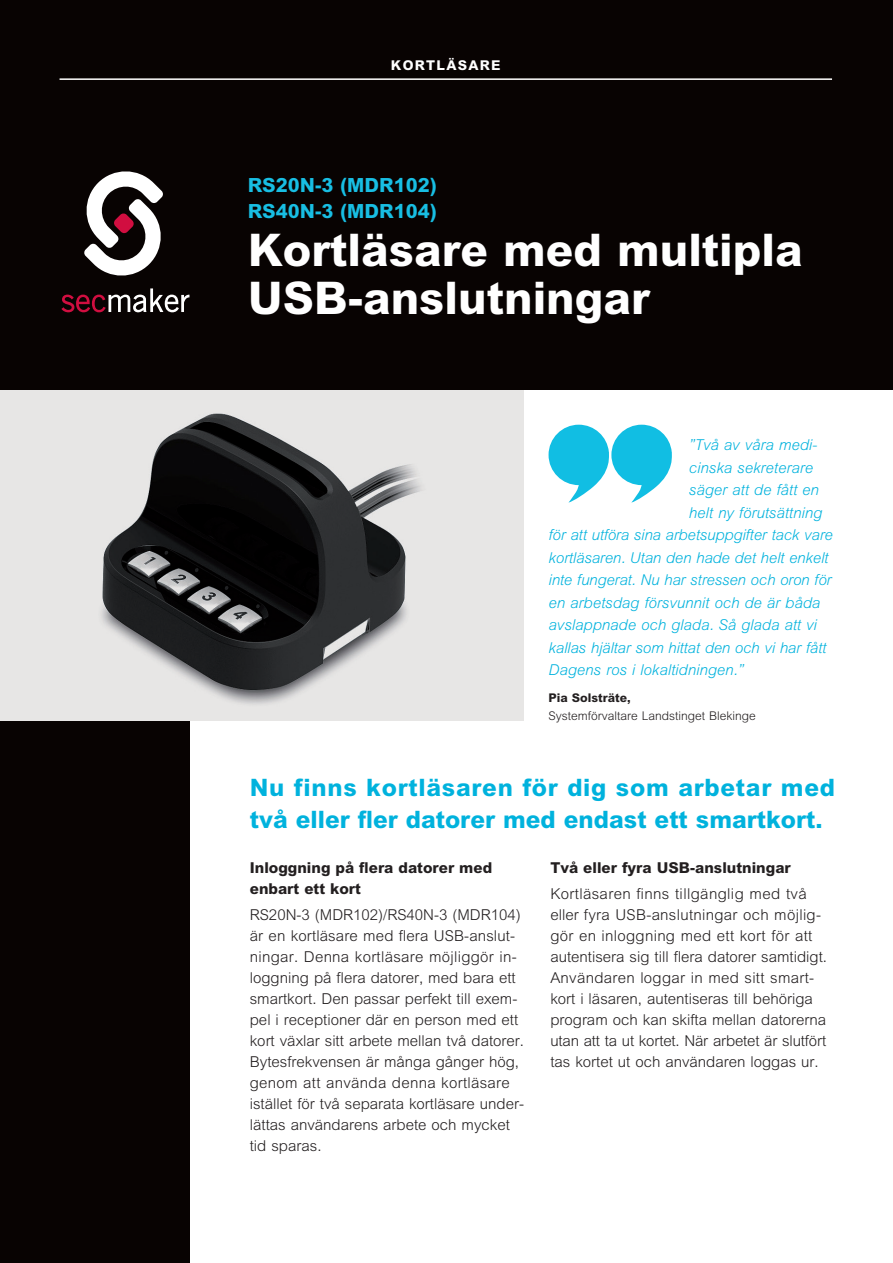
<style>
.page{position:relative;width:893px;height:1263px;background:#fff}
.page>*{position:absolute;margin:0;border:0;box-sizing:border-box;transform-origin:0 0}
.t1{font:800 45px/48px "M Arial";color:#fff}
.t2{font:800 24px/31.5px "M Arial";letter-spacing:.03em;color:#00b2dd}
.t3{font:800 19.5px/25.5px "M Arial";color:#18bee3}
.t4{font:300 15px/21px "M Arial";color:#231f20}
.t5{font:italic 300 15px "M Arial";color:#00b2dd}
.t6{font:800 15px/21px "M Arial";color:#231f20}
.t7{font:800 13.5px "M Arial";letter-spacing:.095em;color:#fff}
.t8{font:300 12px "M Arial";color:#231f20}
.t9{font:800 12px "M Arial";color:#231f20}
</style>
<div class="page">
<div style="left:0;top:370px;width:189px;height:893px;background:#080302"></div>
<img style="left:0;top:389px;width:523px;height:331px">
<div style="left:0;top:0;width:893px;height:389px;background:#080302"></div>
<svg style="left:84px;top:171px;width:79px;height:105px"></svg>
<svg style="left:61px;top:288px;width:128px;height:24px"></svg>
<svg style="left:549px;top:425px;width:123px;height:78px"></svg>
<hr style="left:60px;top:78px;width:772px;height:2px;background:#fff">
<p class="t7" style="left:391px;top:57px;width:111px">Kort läsare</p>
<h3 class="t3" style="left:248px;top:172px;width:191px">RS20N-3 (MDR102)<br>RS40N-3 (MDR104)</h3>
<h1 class="t1" style="left:248px;top:225px;width:556px">Kortläsare med multipla<br>USB-anslutningar</h1>
<p class="t5" style="left:689px;top:436px;width:130px">”Två av våra medi-</p>
<p class="t5" style="left:689px;top:459px;width:126px">cinska sekreterare</p>
<p class="t5" style="left:689px;top:481px;width:132px">säger att de fått en</p>
<p class="t5" style="left:689px;top:504px;width:135px">helt ny förutsättning</p>
<p class="t5" style="left:549px;top:526px;width:286px">för att utföra sina arbetsuppgifter tack vare</p>
<p class="t5" style="left:549px;top:549px;width:281px">kortläsaren. Utan den hade det helt enkelt</p>
<p class="t5" style="left:549px;top:571px;width:284px">inte fungerat. Nu har stressen och oron för</p>
<p class="t5" style="left:549px;top:594px;width:273px">en arbetsdag försvunnit och de är båda</p>
<p class="t5" style="left:549px;top:616px;width:270px">avslappnade och glada. Så glada att vi</p>
<p class="t5" style="left:549px;top:639px;width:279px">kallas hjältar som hittat den och vi har fått</p>
<p class="t5" style="left:549px;top:661px;width:197px">Dagens ros i lokaltidningen.”</p>
<p class="t9" style="left:549px;top:691px;width:84px">Pia Solsträte,</p>
<p class="t8" style="left:549px;top:709px;width:209px">Systemförvaltare Landstinget Blekinge</p>
<h2 class="t2" style="left:250px;top:772px;width:587px">Nu finns kortläsaren för dig som arbetar med två eller fler datorer med endast ett smartkort.</h2>
<p class="t6" style="left:250px;top:857px;width:244px">Inloggning på flera datorer med enbart ett kort</p>
<p class="t4" style="left:250px;top:904px;width:276px">RS20N-3 (MDR102)/RS40N-3 (MDR104) är en kortläsare med flera USB-anslut&shy;ningar. Denna kortläsare möjliggör in&shy;loggning på flera datorer, med bara ett smartkort. Den passar perfekt till exem&shy;pel i receptioner där en person med ett kort växlar sitt arbete mellan två datorer.<br>Bytesfrekvensen är många gånger hög, genom att använda denna kortläsare istället för två separata kortläsare under&shy;lättas användarens arbete och mycket tid sparas.</p>
<p class="t6" style="left:550px;top:857px;width:242px">Två eller fyra USB-anslutningar</p>
<p class="t4" style="left:550px;top:883px;width:278px">Kortläsaren finns tillgänglig med två eller fyra USB-anslutningar och möjlig&shy;gör en inloggning med ett kort för att autentisera sig till flera datorer samtidigt.<br>Användaren loggar in med sitt smart&shy;kort i läsaren, autentiseras till behöriga program och kan skifta mellan datorerna utan att ta ut kortet. När arbetet är slutfört tas kortet ut och användaren loggas ur.</p>
</div>
